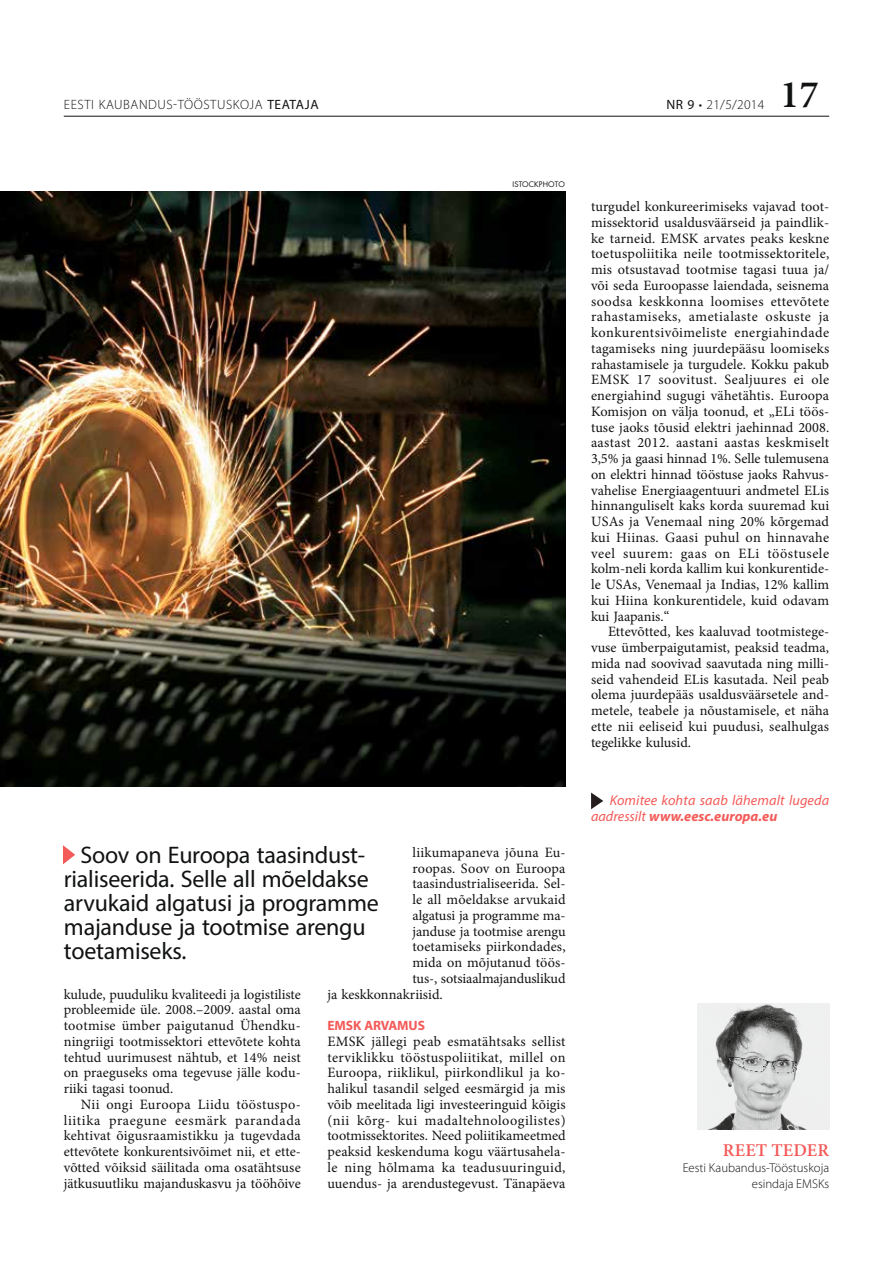
<style>
.page{position:relative;width:893px;height:1263px;background:#fff}
.page>*{position:absolute;margin:0;border:0;box-sizing:border-box;transform-origin:0 0}
.t1{font:600 39px "Minion Pro";color:#111212}
.t2{font:24px/24px "Myriad Pro";letter-spacing:-.01em;color:#111212}
.t3{font:600 18px "Minion Pro";letter-spacing:.01em;color:#f45a58}
.t4{font:14.25px/15.8px "Minion Pro";letter-spacing:.005em;color:#111212;text-align:justify}
.t5{font:italic 14.25px/15.8px "Myriad Pro";letter-spacing:.01em;color:#f45a58}
.t6{font:300 13.5px "Myriad Pro";letter-spacing:.04em;color:#111212}
.t7{font:700 13.5px "Myriad Pro";letter-spacing:-.01em;color:#f45a58}
.t8{font:300 12.75px/15.8px "Myriad Pro";letter-spacing:.005em;color:#111212;text-align:right}
.t9{font:7.5px "Futura Std";letter-spacing:.01em;color:#111212}
.s1{font-weight:400}
.s2{font-weight:700}
</style>
<div class="page">
<svg style="left:63px;top:845px;width:12px;height:19px"></svg>
<img style="left:697px;top:1003px;width:132px;height:126px">
<img style="left:0;top:191px;width:566px;height:595px">
<svg style="left:591px;top:792px;width:12px;height:17px"></svg>
<hr style="left:64px;top:116px;width:765px;height:1px;background:#111212">
<p class="t6" style="left:64px;top:96px;width:256px">eesti kaubandus-tööstuskoja <span class="s1">teataja</span></p>
<p class="t6" style="left:666px;top:96px;width:99px"><span class="s1">Nr 9</span> • 21/5/2014</p>
<h1 class="t1" style="left:780px;top:68px;width:40px">17</h1>
<p class="t9" style="left:513px;top:180px;width:54px">ISTOCKPHOTO</p>
<p class="t4" style="left:591px;top:199px;width:240px">turgudel konkureerimiseks vajavad toot&shy;missektorid usaldusväärseid ja paindlik&shy;ke tarneid. EMSK</p>
<p class="t4" style="left:591px;top:230px;width:240px;text-indent:113px">arvates peaks keskne toetuspoliitika neile tootmissektoritele, mis otsustavad tootmise tagasi tuua ja/ või seda Euroopasse laiendada, seisnema soodsa keskkonna loomises ettevõtete rahastamiseks, ametialaste oskuste ja konkurentsivõimeliste energiahindade tagamiseks ning juurdepääsu loomiseks rahastamisele ja turgudele. Kokku pakub EMSK</p>
<p class="t4" style="left:591px;top:372px;width:240px;text-indent:46px">17 soovitust. Sealjuures ei ole energiahind sugugi vähetähtis. Euroopa Komisjon on välja toonud, et „ELi töös&shy;tuse jaoks tõusid elektri jaehinnad 2008. aastast 2012. aastani aastas keskmiselt 3,5% ja gaasi hinnad 1%. Selle tulemusena on elektri hinnad tööstuse jaoks Rahvus&shy;vahelise Energiaagentuuri andmetel ELis hinnanguliselt kaks korda suuremad kui USA</p>
<p class="t4" style="left:591px;top:514px;width:240px;text-indent:27px">s ja Venemaal ning 20% kõrgemad kui Hiinas. Gaasi puhul on hinnavahe veel suurem: gaas on ELi tööstusele kolm-neli korda kallim kui konkurentide&shy;le USA</p>
<p class="t4" style="left:591px;top:577px;width:240px;text-indent:41px">s, Venemaal ja Indias, 12% kallim kui Hiina konkurentidele, kuid odavam kui Jaapanis.“</p>
<p class="t4" style="left:591px;top:624px;width:240px;text-indent:17px">Ettevõtted, kes kaaluvad tootmistege&shy;vuse ümberpaigutamist, peaksid teadma, mida nad soovivad saavutada ning milli&shy;seid vahendeid ELis kasutada. Neil peab olema juurdepääs usaldusväärsetele and&shy;metele, teabele ja nõustamisele, et näha ette nii eeliseid kui puudusi, sealhulgas tegelikke kulusid.</p>
<h2 class="t2" style="left:64px;top:842px;width:316px;text-indent:16px">Soov on Euroopa taasindust&shy;rialiseerida. Selle all mõeldakse arvukaid algatusi ja programme majanduse ja tootmise arengu toetamiseks.</h2>
<p class="t4" style="left:412px;top:844px;width:155px">liikumapaneva jõuna Eu-</p>
<p class="t4" style="left:412px;top:860px;width:155px">roopas. Soov on Euroopa</p>
<p class="t4" style="left:412px;top:876px;width:155px">taasindustrialiseerida. Sel-</p>
<p class="t4" style="left:412px;top:892px;width:155px">le all mõeldakse arvukaid</p>
<p class="t4" style="left:412px;top:907px;width:155px">algatusi ja programme ma-</p>
<p class="t4" style="left:412px;top:923px;width:155px">janduse ja tootmise arengu</p>
<p class="t4" style="left:412px;top:939px;width:155px">toetamiseks piirkondades,</p>
<p class="t4" style="left:412px;top:955px;width:155px">mida on mõjutanud töös-</p>
<p class="t4" style="left:412px;top:970px;width:155px">tus-, sotsiaalmajanduslikud</p>
<p class="t4" style="left:327px;top:986px;width:117px">ja keskkonnakriisid.</p>
<p class="t7" style="left:328px;top:1017px;width:97px">EMSK ARVAMUS</p>
<p class="t4" style="left:327px;top:1033px;width:11px">EMSK</p>
<p class="t4" style="left:64px;top:986px;width:239px">kulude, puuduliku kvaliteedi ja logistiliste probleemide üle. 2008.–2009. aastal oma tootmise ümber paigutanud Ühendku&shy;ningriigi tootmissektori ettevõtete kohta tehtud uurimusest nähtub, et 14% neist on praeguseks oma tegevuse jälle kodu&shy;riiki tagasi toonud.</p>
<p class="t4" style="left:64px;top:1096px;width:239px;text-indent:17px">Nii ongi Euroopa Liidu tööstuspo&shy;liitika praegune eesmärk parandada kehtivat õigusraamistikku ja tugevdada ettevõtete konkurentsivõimet nii, et ette&shy;võtted võiksid säilitada oma osatähtsuse jätkusuutliku majanduskasvu ja tööhõive</p>
<p class="t4" style="left:327px;top:1033px;width:240px;text-indent:44px">jällegi peab esmatähtsaks sellist terviklikku tööstuspoliitikat, millel on Euroopa, riiklikul, piirkondlikul ja ko&shy;halikul tasandil selged eesmärgid ja mis võib meelitada ligi investeeringuid kõigis (nii kõrg- kui madaltehnoloogilistes) tootmissektorites. Need poliitikameetmed peaksid keskenduma kogu väärtusahela&shy;le ning hõlmama ka teadusuuringuid, uuendus- ja arendustegevust. Tänapäeva</p>
<p class="t5" style="left:591px;top:792px;width:240px;text-indent:19px">Komitee kohta saab lähemalt lugeda aadressilt <span class="s2">www.eesc.europa.eu</span></p>
<p class="t3" style="left:723px;top:1138px;width:108px">REET TEDER</p>
<p class="t8" style="left:683px;top:1160px;width:148px">Eesti Kaubandus-Tööstuskoja esindaja EMSKs</p>
</div>
